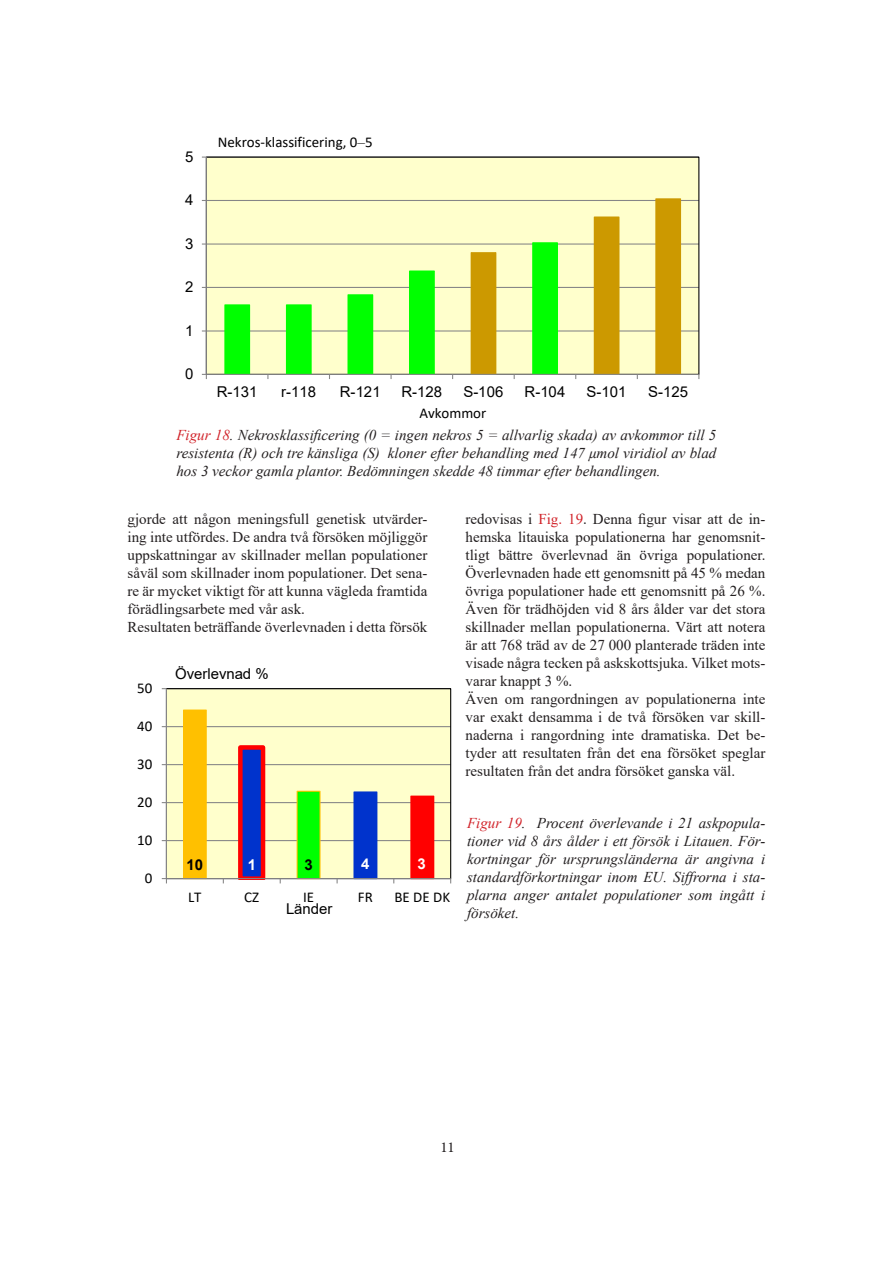
<style>
.page{position:relative;width:893px;height:1263px;background:#fff}
.page>*{position:absolute;margin:0;border:0;box-sizing:border-box;transform-origin:0 0}
.t1{font:15px/18px "Times New Roman";color:#231f20;text-align:justify}
.t2{font:italic 15px/18px "Times New Roman";color:#231f20;text-align:justify}
.t3{font:15px "Arial";color:#000}
.t4{font:15px "Calibri";color:#000}
.t5{font:700 15px "Arial";color:#000}
.t6{font:700 15px "Arial";color:#fff}
.t7{font:15px "Minion Pro";color:#231f20}
.s1{font-family:"Times New Roman"}
.s2{color:#d1232a}
</style>
<div class="page">
<div style="left:166px;top:689px;width:285px;height:189px;background:#ffc"></div>
<hr style="left:166px;top:840px;width:285px;height:1px;background:#868686">
<hr style="left:166px;top:802px;width:285px;height:1px;background:#868686">
<hr style="left:166px;top:764px;width:285px;height:1px;background:#868686">
<hr style="left:166px;top:726px;width:285px;height:1px;background:#868686">
<div style="left:166px;top:688px;width:285px;height:191px;border:1px solid #000"></div>
<svg style="left:238px;top:745px;width:27px;height:135px;background:#5c2183"></svg>
<div style="left:297px;top:791px;width:23px;height:87px;background:#0f0"></div>
<div style="left:354px;top:792px;width:23px;height:86px;background:#03c"></div>
<div style="left:353px;top:791px;width:24px;height:88px;border:1px solid #03c"></div>
<div style="left:411px;top:796px;width:23px;height:82px;background:#f00"></div>
<div style="left:410px;top:795px;width:24px;height:84px;border:1px solid #f00"></div>
<div style="left:184px;top:710px;width:22px;height:168px;background:#ffc000"></div>
<div style="left:183px;top:709px;width:24px;height:170px;border:1px solid #ffc000"></div>
<hr style="left:166px;top:689px;width:1px;height:189px;background:#868686">
<hr style="left:166px;top:878px;width:285px;height:1px;background:#868686">
<svg style="left:162px;top:878px;width:5px;height:5px"></svg>
<div style="left:206px;top:157px;width:493px;height:217px;background:#ffc"></div>
<hr style="left:206px;top:330px;width:493px;height:1px;background:#868686">
<hr style="left:206px;top:287px;width:493px;height:1px;background:#868686">
<hr style="left:206px;top:243px;width:493px;height:2px;background:#868686">
<hr style="left:206px;top:200px;width:493px;height:1px;background:#868686">
<div style="left:471px;top:253px;width:25px;height:121px;background:#c90"></div>
<div style="left:594px;top:217px;width:25px;height:157px;background:#c90"></div>
<div style="left:656px;top:199px;width:24px;height:175px;background:#c90"></div>
<div style="left:655px;top:198px;width:26px;height:177px;border:1px solid #c90"></div>
<div style="left:225px;top:305px;width:25px;height:69px;background:#0f0"></div>
<div style="left:224px;top:304px;width:26px;height:71px;border:1px solid #0f0"></div>
<div style="left:286px;top:305px;width:25px;height:69px;background:#0f0"></div>
<div style="left:286px;top:304px;width:26px;height:71px;border:1px solid #0f0"></div>
<div style="left:348px;top:295px;width:25px;height:79px;background:#0f0"></div>
<div style="left:347px;top:294px;width:26px;height:81px;border:1px solid #0f0"></div>
<div style="left:410px;top:271px;width:24px;height:103px;background:#0f0"></div>
<div style="left:409px;top:270px;width:26px;height:105px;border:1px solid #0f0"></div>
<div style="left:533px;top:243px;width:24px;height:131px;background:#0f0"></div>
<div style="left:532px;top:242px;width:26px;height:133px;border:1px solid #0f0"></div>
<hr style="left:206px;top:157px;width:1px;height:217px;background:#868686">
<hr style="left:206px;top:374px;width:493px;height:1px;background:#868686">
<svg style="left:202px;top:374px;width:5px;height:5px"></svg>
<p class="t3" style="left:185px;top:146px;width:10px">5</p>
<p class="t3" style="left:185px;top:190px;width:10px">4</p>
<p class="t3" style="left:185px;top:233px;width:10px">3</p>
<p class="t3" style="left:185px;top:277px;width:10px">2</p>
<p class="t3" style="left:185px;top:320px;width:10px">1</p>
<p class="t3" style="left:185px;top:363px;width:10px">0</p>
<p class="t4" style="left:218px;top:132px;width:156px">Nekros-klassificering, 0<span class="s1">–</span>5</p>
<p class="t3" style="left:217px;top:381px;width:42px">R-131</p>
<p class="t3" style="left:281px;top:381px;width:36px">r-118</p>
<p class="t3" style="left:340px;top:381px;width:42px">R-121</p>
<p class="t3" style="left:401px;top:381px;width:42px">R-128</p>
<p class="t3" style="left:463px;top:381px;width:41px">S-106</p>
<p class="t3" style="left:524px;top:381px;width:42px">R-104</p>
<p class="t3" style="left:586px;top:381px;width:41px">S-101</p>
<p class="t3" style="left:648px;top:381px;width:41px">S-125</p>
<p class="t4" style="left:419px;top:402px;width:68px">Avkommor</p>
<p class="t2" style="left:176px;top:425px;width:541px"><span class="s2">Figur 18</span>. Nekrosklassificering (0 = ingen nekros 5 = allvarlig skada) av avkommor till 5 resistenta (R) och tre känsliga (S) kloner efter behandling med 147 μmol viridiol av blad hos 3 veckor gamla plantor. Bedömningen skedde 48 timmar efter behandlingen.</p>
<p class="t1" style="left:128px;top:509px;width:301px">gjorde att någon meningsfull genetisk utvärder&shy;ing inte utfördes. De andra två försöken möjliggör uppskattningar av skillnader mellan populationer såväl som skillnader inom populationer. Det sena&shy;re är mycket viktigt för att kunna vägleda framtida förädlingsarbete med vår ask.</p>
<p class="t1" style="left:128px;top:617px;width:301px">Resultaten beträffande överlevnaden i detta försök</p>
<p class="t4" style="left:137px;top:677px;width:17px">50</p>
<p class="t4" style="left:137px;top:715px;width:17px">40</p>
<p class="t4" style="left:137px;top:753px;width:17px">30</p>
<p class="t4" style="left:137px;top:791px;width:17px">20</p>
<p class="t4" style="left:137px;top:829px;width:17px">10</p>
<p class="t4" style="left:145px;top:867px;width:9px">0</p>
<p class="t3" style="left:175px;top:664px;width:95px">Överlevnad %</p>
<p class="t5" style="left:187px;top:854px;width:18px">10</p>
<p class="t6" style="left:248px;top:854px;width:10px">1</p>
<p class="t5" style="left:305px;top:854px;width:10px">3</p>
<p class="t6" style="left:361px;top:853px;width:10px">4</p>
<p class="t6" style="left:418px;top:853px;width:10px">3</p>
<p class="t4" style="left:188px;top:887px;width:15px">LT</p>
<p class="t4" style="left:244px;top:887px;width:16px">CZ</p>
<p class="t4" style="left:303px;top:887px;width:13px">IE</p>
<p class="t4" style="left:358px;top:887px;width:16px">FR</p>
<p class="t4" style="left:394px;top:887px;width:57px">BE DE DK</p>
<p class="t3" style="left:286px;top:899px;width:48px">Länder</p>
<p class="t1" style="left:466px;top:509px;width:301px">redovisas i <span class="s2">Fig. 19</span>. Denna figur visar att de in&shy;hemska litauiska populationerna har genomsnit&shy;tligt bättre överlevnad än övriga populationer.<br>Överlevnaden hade ett genomsnitt på 45 % medan övriga populationer hade ett genomsnitt på 26 %.<br>Även för trädhöjden vid 8 års ålder var det stora skillnader mellan populationerna. Värt att notera är att 768 träd av de 27 000 planterade träden inte visade några tecken på askskottsjuka. Vilket mots&shy;varar knappt 3 %.</p>
<p class="t1" style="left:466px;top:689px;width:301px">Även om rangordningen av populationerna inte var exakt densamma i de två försöken var skill&shy;naderna i rangordning inte dramatiska. Det be&shy;tyder att resultaten från det ena försöket speglar resultaten från det andra försöket ganska väl.</p>
<p class="t2" style="left:467px;top:813px;width:300px"><span class="s2">Figur 19</span>. Procent överlevande i 21 askpopula&shy;tioner vid 8 års ålder i ett försök i Litauen. För&shy;kortningar för ursprungsländerna är angivna i standardförkortningar inom EU. Siffrorna i sta&shy;plarna anger antalet populationer som ingått i försöket.</p>
<p class="t7" style="left:440px;top:1137px;width:16px">11</p>
</div>
